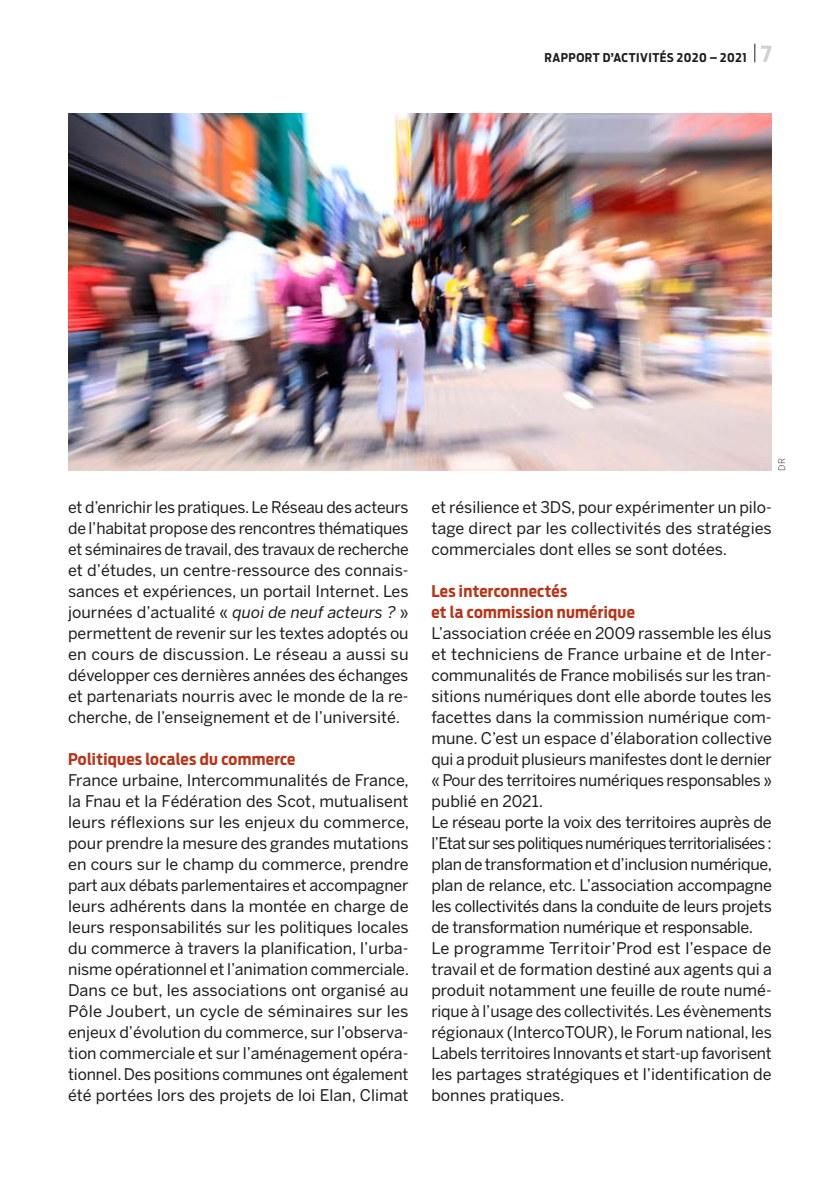
<style>
.page{position:relative;width:840px;height:1191px;background:#fff}
.page>*{position:absolute;margin:0;border:0;box-sizing:border-box;transform-origin:0 0}
.t1{font:16px/21px "Benton Sans";letter-spacing:-.01em;color:#1d1d1b;text-align:justify}
.t2{font:700 16px/21px "Antenna Cond";letter-spacing:.02em;color:#b83518}
.t3{font:700 12px "Antenna Cond";letter-spacing:.04em;color:#1d1d1b}
.t4{font:300 9px "Benton Sans";color:#1d1d1b}
.s1{font-size:22px;color:#d0d0d6}
.s2{font-style:italic}
</style>
<div class="page">
<svg style="left:754px;top:44px;width:1px;height:18px"></svg>
<img style="left:68px;top:113px;width:703px;height:357px">
<p class="t3" style="left:544px;top:51px;width:229px">RAPPORT D’ACTIVITÉS 2020 – 2021 <span class="s1">7</span></p>
<p class="t1" style="left:68px;top:496px;width:342px">et d’enrichir les pratiques. Le Réseau des acteurs de l’habitat propose des rencontres thématiques et séminaires de travail, des travaux de recherche et d’études, un centre-ressource des connais&shy;sances et expériences, un portail Internet. Les journées d’actualité « <span class="s2">quoi de neuf acteurs ?</span> » permettent de revenir sur les textes adoptés ou en cours de discussion. Le réseau a aussi su développer ces dernières années des échanges et partenariats nourris avec le monde de la re&shy;cherche, de l’enseignement et de l’université.</p>
<p class="t2" style="left:68px;top:748px;width:229px">Politiques locales du commerce</p>
<p class="t1" style="left:68px;top:769px;width:342px">France urbaine, Intercommunalités de France, la Fnau et la Fédération des Scot, mutualisent leurs réflexions sur les enjeux du commerce, pour prendre la mesure des grandes mutations en cours sur le champ du commerce, prendre part aux débats parlementaires et accompagner leurs adhérents dans la montée en charge de leurs responsabilités sur les politiques locales du commerce à travers la planification, l’urba&shy;nisme opérationnel et l’animation commerciale.<br>Dans ce but, les associations ont organisé au Pôle Joubert, un cycle de séminaires sur les enjeux d’évolution du commerce, sur l’observa&shy;tion commerciale et sur l’aménagement opéra&shy;tionnel. Des positions communes ont également été portées lors des projets de loi Elan, Climat</p>
<p class="t4" style="left:776px;top:470px;width:14px;rotate:-90deg">DR</p>
<p class="t1" style="left:431px;top:496px;width:342px">et résilience et 3DS, pour expérimenter un pilo&shy;tage direct par les collectivités des stratégies commerciales dont elles se sont dotées.</p>
<p class="t2" style="left:431px;top:580px;width:205px">Les interconnectés<br>et la commission numérique</p>
<p class="t1" style="left:431px;top:622px;width:342px;text-align:left">L’association créée en 2009 rassemble les élus et techniciens de France urbaine et de Inter&shy;communalités de France mobilisés sur les tran&shy;sitions numériques dont elle aborde toutes les facettes dans la commission numérique com&shy;mune. C’est un espace d’élaboration collective qui a produit plusieurs manifestes dont le dernier « Pour des territoires numériques responsables » publié en 2021.<br>Le réseau porte la voix des territoires auprès de l’Etat sur ses politiques numériques territorialisées: plan de transformation et d’inclusion numérique, plan de relance, etc. L’association accompagne les collectivités dans la conduite de leurs projets de transformation numérique et responsable.<br>Le programme Territoir’Prod est l’espace de travail et de formation destiné aux agents qui a produit notamment une feuille de route numé&shy;rique à l’usage des collectivités. Les évènements régionaux (IntercoTOUR), le Forum national, les Labels territoires Innovants et start-up favorisent les partages stratégiques et l’identification de bonnes pratiques.</p>
</div>
